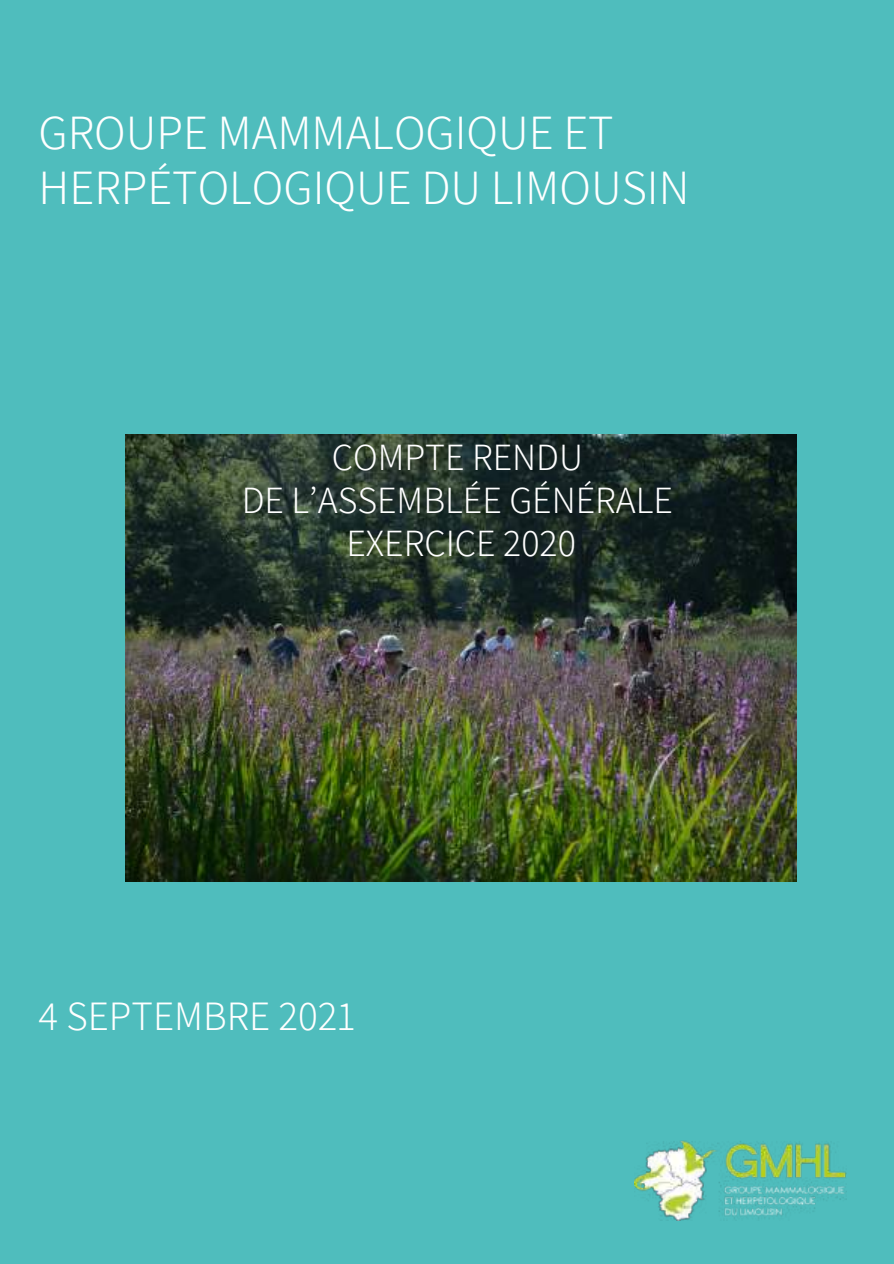
<style>
.page{position:relative;width:894px;height:1264px;background:#fff}
.page>*{position:absolute;margin:0;border:0;box-sizing:border-box;transform-origin:0 0}
.t1{font:300 48.15px/54.9px "Assistant";color:#fff}
.t2{font:300 40.8px "Assistant";color:#fff}
.t3{font:300 37.65px/42.8px "Assistant";color:#fff;text-align:center}
</style>
<div class="page">
<div style="left:0;top:0;width:893px;height:1263px;background:#4fbdbd"></div>
<img style="left:634px;top:1140px;width:211px;height:80px">
<img style="left:126px;top:434px;width:670px;height:447px">
<p class="t1" style="left:39px;top:104px;width:652px">GROUPE MAMMALOGIQUE ET<br>HERPÉTOLOGIQUE DU LIMOUSIN</p>
<p class="t3" style="left:242px;top:434px;width:432px">COMPTE RENDU<br>DE L’ASSEMBLÉE GÉNÉRALE<br>EXERCICE 2020</p>
<p class="t2" style="left:39px;top:987px;width:318px">4 SEPTEMBRE 2021</p>
</div>
